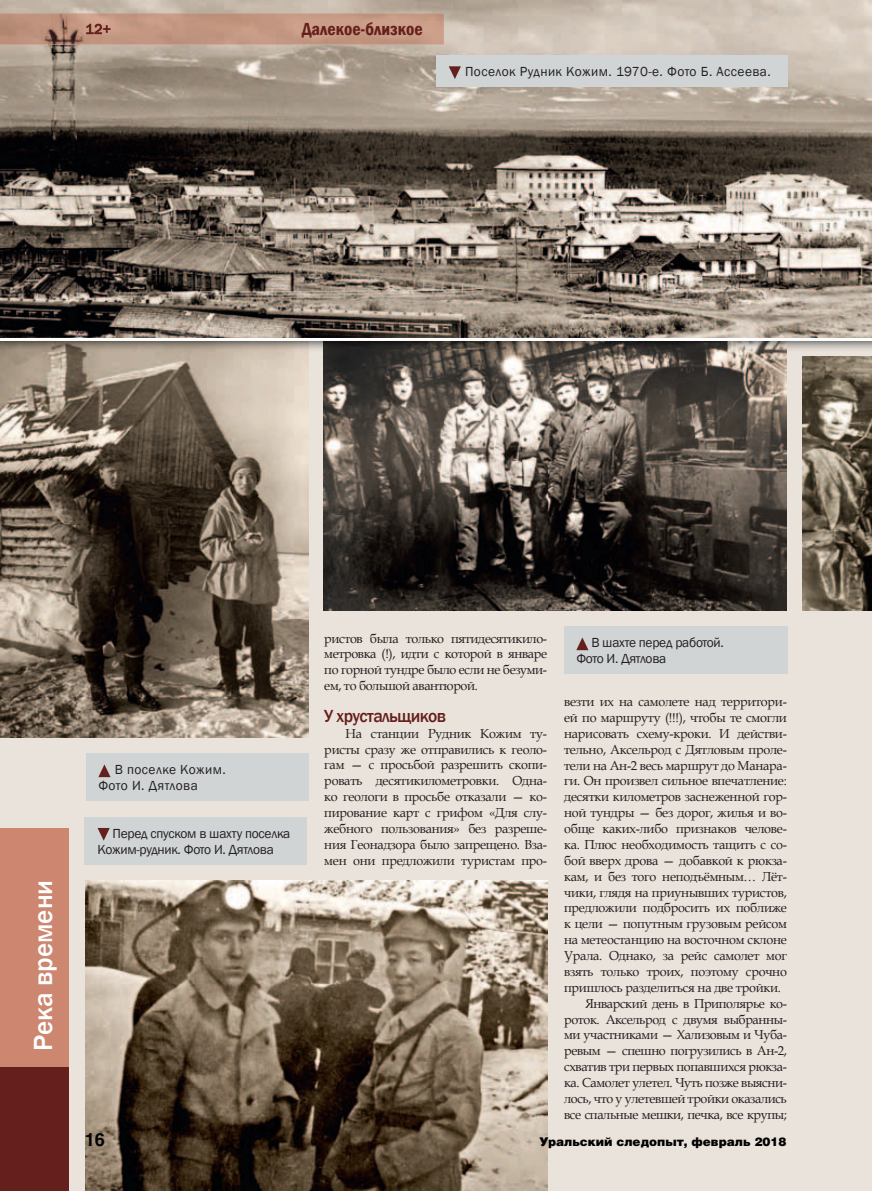
<style>
.page{position:relative;width:872px;height:1191px;background:#eae3db}
.page>*{position:absolute;margin:0;border:0;box-sizing:border-box;transform-origin:0 0}
.t1{font:500 27px "Franklin Gothic";color:#fff}
.t2{font:600 condensed 18px "Franklin Gothic";color:#651f1c}
.t3{font:500 18px "Franklin Gothic";letter-spacing:-.03em;color:#651f1c}
.t4{font:700 18px "Helios";color:#010101}
.t5{font:500 15px "Franklin Gothic";color:#651f1c}
.t6{font:13.5px/16.2px "Franklin Gothic";letter-spacing:-.02em;color:#231f20}
.t7{font:13.5px/16.2px "Franklin Gothic";letter-spacing:.03em;color:#231f20}
.t8{font:13.05px/15.9px "Book Antiqua";letter-spacing:-.02em;color:#231f20;text-align:justify}
.t9{font:12px "Helios Black C";color:#010101}
</style>
<div class="page">
<img style="left:0;top:351px;width:308px;height:386px">
<img style="left:324px;top:351px;width:462px;height:260px">
<img style="left:85px;top:880px;width:462px;height:311px">
<img style="left:0;top:341px;width:872px;height:10px">
<svg style="left:0;top:0;width:872px;height:341px;background:#8f8378"></svg>
<div style="left:0;top:828px;width:69px;height:363px;background:#cd866f"></div>
<div style="left:0;top:1066px;width:69px;height:125px;background:#651f1c"></div>
<img style="left:0;top:13px;width:444px;height:32px">
<img style="left:86px;top:24px;width:24px;height:10px">
<div style="left:86px;top:753px;width:222px;height:48px;background:#d0d4d5"></div>
<svg style="left:98px;top:764px;width:13px;height:13px"></svg>
<div style="left:85px;top:817px;width:222px;height:47px;background:#d0d4d5"></div>
<svg style="left:98px;top:828px;width:12px;height:12px"></svg>
<div style="left:563px;top:626px;width:224px;height:48px;background:#d0d4d5"></div>
<svg style="left:576px;top:637px;width:12px;height:13px"></svg>
<div style="left:436px;top:55px;width:351px;height:32px;background:#d0d4d5"></div>
<svg style="left:449px;top:66px;width:12px;height:13px"></svg>
<img style="left:802px;top:357px;width:70px;height:254px">
<p class="t5" style="left:85px;top:20px;width:27px">12+</p>
<p class="t2" style="left:302px;top:17px;width:122px">Далекое-близкое</p>
<p class="t7" style="left:465px;top:64px;width:307px">Поселок Рудник Кожим. 1970-е. Фото Б. Ассеева.</p>
<p class="t1" style="left:27px;top:1051px;width:173px;rotate:-90deg">Река времени</p>
<p class="t7" style="left:98px;top:762px;width:129px;text-indent:16px">В поселке Кожим.<br>Фото И. Дятлова</p>
<p class="t6" style="left:98px;top:825px;width:194px;text-indent:15px">Перед спуском в шахту поселка<br>Кожим-рудник. Фото И. Дятлова</p>
<p class="t8" style="left:324px;top:630px;width:224px">ристов была только пятидесятикило&shy;метровка (!), идти с которой в январе по горной тундре было если не безуми&shy;ем, то большой авантюрой.</p>
<p class="t3" style="left:324px;top:704px;width:123px">У хрустальщиков</p>
<p class="t8" style="left:324px;top:725px;width:224px;text-indent:21px">На станции Рудник Кожим ту&shy;ристы сразу же отправились к геоло&shy;гам — с просьбой разрешить скопи&shy;ровать десятикилометровки. Одна&shy;ко геологи в просьбе отказали — ко&shy;пирование карт с грифом «Для слу&shy;жебного пользования» без разреше&shy;ния Геонадзора было запрещено. Вза&shy;мен они предложили туристам про-</p>
<p class="t6" style="left:576px;top:635px;width:149px;text-indent:15px">В шахте перед работой.<br>Фото И. Дятлова</p>
<p class="t8" style="left:564px;top:693px;width:224px">везти их на самолете над территори-</p>
<p class="t8" style="left:564px;top:709px;width:224px">ей по маршруту (!!!), чтобы те смогли</p>
<p class="t8" style="left:564px;top:725px;width:224px">нарисовать схему-кроки. И действи-</p>
<p class="t8" style="left:564px;top:741px;width:224px">тельно, Аксельрод с Дятловым проле-</p>
<p class="t8" style="left:564px;top:757px;width:224px">тели на Ан-2 весь маршрут до Манара-</p>
<p class="t8" style="left:564px;top:772px;width:224px">ги. Он произвел сильное впечатление:</p>
<p class="t8" style="left:564px;top:788px;width:224px">десятки километров заснеженной гор-</p>
<p class="t8" style="left:564px;top:804px;width:224px">ной тундры — без дорог, жилья и во-</p>
<p class="t8" style="left:564px;top:820px;width:224px">обще каких-либо признаков челове-</p>
<p class="t8" style="left:564px;top:836px;width:224px">ка. Плюс необходимость тащить с со-</p>
<p class="t8" style="left:564px;top:852px;width:224px">бой вверх дрова — добавкой к рюкза-</p>
<p class="t8" style="left:564px;top:868px;width:224px">кам, и без того неподъёмным… Лёт-</p>
<p class="t8" style="left:564px;top:884px;width:224px">чики, глядя на приунывших туристов,</p>
<p class="t8" style="left:564px;top:899px;width:224px">предложили подбросить их поближе</p>
<p class="t8" style="left:564px;top:915px;width:224px">к цели — попутным грузовым рейсом</p>
<p class="t8" style="left:564px;top:931px;width:224px">на метеостанцию на восточном склоне</p>
<p class="t8" style="left:564px;top:947px;width:224px">Урала. Однако, за рейс самолет мог</p>
<p class="t8" style="left:564px;top:963px;width:224px">взять только троих, поэтому срочно</p>
<p class="t8" style="left:564px;top:979px;width:218px">пришлось разделиться на две тройки.</p>
<p class="t8" style="left:585px;top:995px;width:203px">Январский день в Приполярье ко-</p>
<p class="t8" style="left:564px;top:1010px;width:224px">роток. Аксельрод с двумя выбранны-</p>
<p class="t8" style="left:564px;top:1026px;width:224px">ми участниками — Хализовым и Чуба-</p>
<p class="t8" style="left:564px;top:1042px;width:224px">ревым — спешно погрузились в Ан-2,</p>
<p class="t8" style="left:564px;top:1058px;width:224px">схватив три первых попавшихся рюкза-</p>
<p class="t8" style="left:564px;top:1074px;width:224px">ка. Самолет улетел. Чуть позже выясни-</p>
<p class="t8" style="left:564px;top:1090px;width:224px">лось, что у улетевшей тройки оказались</p>
<p class="t8" style="left:564px;top:1106px;width:224px">все спальные мешки, печка, все крупы;</p>
<p class="t4" style="left:85px;top:1129px;width:22px">16</p>
<p class="t9" style="left:539px;top:1134px;width:249px">Уральский следопыт, февраль 2018</p>
</div>
